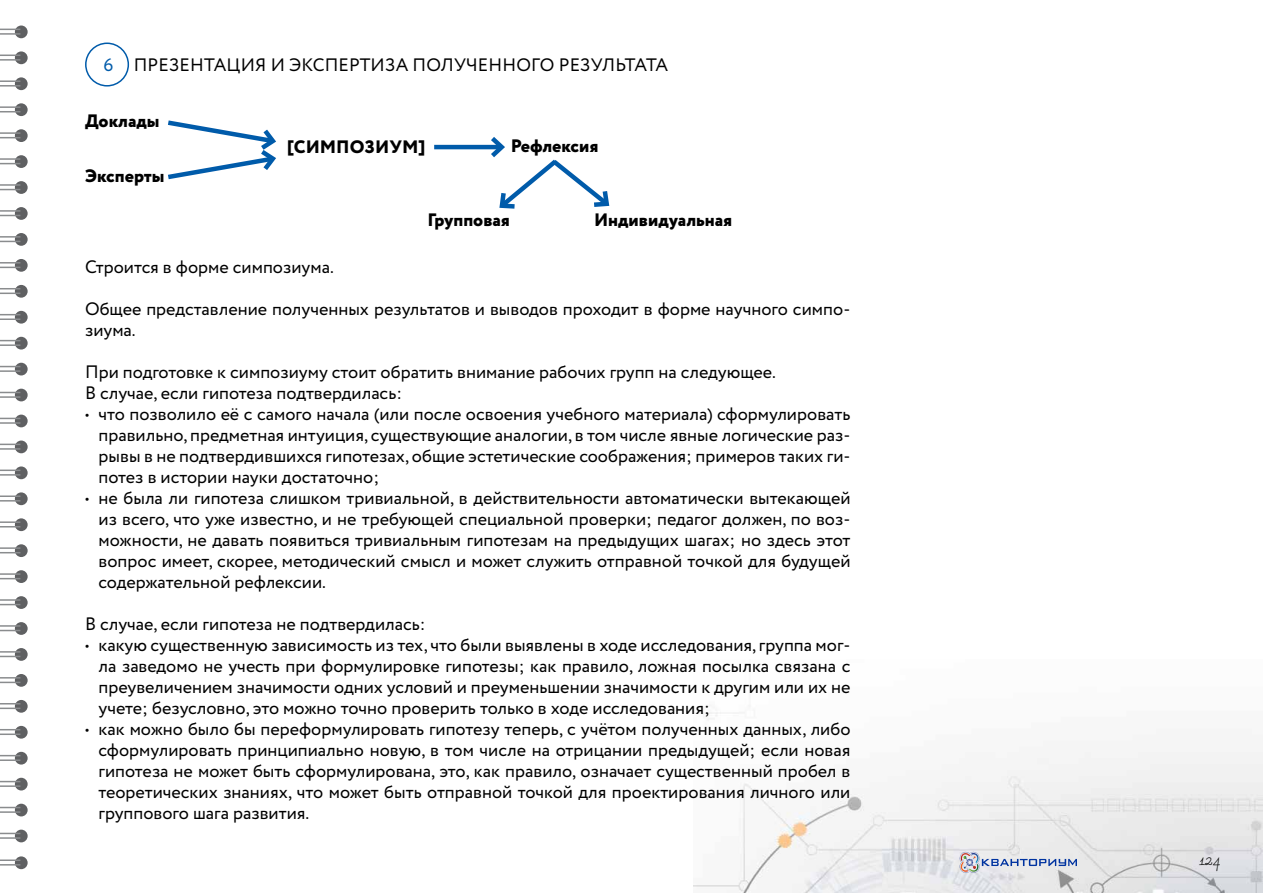
<style>
.page{position:relative;width:1263px;height:893px;background:#fff}
.page>*{position:absolute;margin:0;border:0;box-sizing:border-box;transform-origin:0 0}
.t1{font:18px/21px "Circe";color:#000;text-align:justify}
.t2{font:800 18px "Circe";color:#000}
.t3{font:15px "Bad Script";color:#000}
.s1{color:#005baa}
</style>
<div class="page">
<img style="left:693px;top:708px;width:570px;height:185px">
<svg style="left:959px;top:851px;width:118px;height:22px;background:#c7ccda"></svg>
<div style="left:15px;top:26px;width:13px;height:12px;background:#5f6062;border-radius:50%"></div>
<svg style="left:0;top:29px;width:20px;height:1px"></svg>
<hr style="left:0;top:33px;width:20px;height:2px;background:#8a8c8e">
<svg style="left:15px;top:51px;width:13px;height:13px"></svg>
<svg style="left:0;top:55px;width:20px;height:1px"></svg>
<hr style="left:0;top:59px;width:20px;height:2px;background:#8a8c8e">
<div style="left:15px;top:77px;width:13px;height:13px;background:#5f6062;border-radius:50%"></div>
<hr style="left:0;top:80px;width:20px;height:2px;background:#8a8c8e">
<hr style="left:0;top:85px;width:20px;height:2px;background:#8a8c8e">
<svg style="left:15px;top:103px;width:13px;height:13px"></svg>
<hr style="left:0;top:106px;width:20px;height:2px;background:#8a8c8e">
<svg style="left:0;top:111px;width:20px;height:1px"></svg>
<svg style="left:15px;top:129px;width:13px;height:13px"></svg>
<hr style="left:0;top:132px;width:20px;height:2px;background:#8a8c8e">
<svg style="left:0;top:137px;width:20px;height:1px"></svg>
<svg style="left:15px;top:155px;width:13px;height:13px"></svg>
<hr style="left:0;top:158px;width:20px;height:2px;background:#8a8c8e">
<svg style="left:0;top:163px;width:20px;height:1px"></svg>
<svg style="left:15px;top:181px;width:13px;height:13px"></svg>
<hr style="left:0;top:184px;width:20px;height:2px;background:#8a8c8e">
<svg style="left:0;top:189px;width:20px;height:1px"></svg>
<div style="left:15px;top:207px;width:13px;height:13px;background:#5f6062;border-radius:50%"></div>
<hr style="left:0;top:210px;width:20px;height:2px;background:#8a8c8e">
<svg style="left:0;top:215px;width:20px;height:1px"></svg>
<svg style="left:15px;top:233px;width:13px;height:13px"></svg>
<hr style="left:0;top:236px;width:20px;height:2px;background:#8a8c8e">
<svg style="left:0;top:241px;width:20px;height:1px"></svg>
<svg style="left:15px;top:259px;width:13px;height:13px"></svg>
<hr style="left:0;top:262px;width:20px;height:2px;background:#8a8c8e">
<svg style="left:0;top:267px;width:20px;height:1px"></svg>
<svg style="left:15px;top:285px;width:13px;height:13px"></svg>
<svg style="left:0;top:288px;width:20px;height:6px"></svg>
<svg style="left:15px;top:311px;width:13px;height:13px"></svg>
<svg style="left:0;top:314px;width:20px;height:1px"></svg>
<hr style="left:0;top:318px;width:20px;height:2px;background:#8a8c8e">
<svg style="left:15px;top:337px;width:13px;height:13px"></svg>
<svg style="left:0;top:340px;width:20px;height:1px"></svg>
<hr style="left:0;top:344px;width:20px;height:2px;background:#8a8c8e">
<div style="left:15px;top:363px;width:13px;height:12px;background:#5f6062;border-radius:50%"></div>
<svg style="left:0;top:366px;width:20px;height:1px"></svg>
<hr style="left:0;top:370px;width:20px;height:2px;background:#8a8c8e">
<div style="left:15px;top:389px;width:13px;height:12px;background:#5f6062;border-radius:50%"></div>
<svg style="left:0;top:392px;width:20px;height:1px"></svg>
<hr style="left:0;top:396px;width:20px;height:2px;background:#8a8c8e">
<div style="left:15px;top:415px;width:13px;height:12px;background:#5f6062;border-radius:50%"></div>
<svg style="left:0;top:418px;width:20px;height:1px"></svg>
<hr style="left:0;top:422px;width:20px;height:2px;background:#8a8c8e">
<div style="left:15px;top:441px;width:13px;height:12px;background:#5f6062;border-radius:50%"></div>
<svg style="left:0;top:444px;width:20px;height:1px"></svg>
<hr style="left:0;top:448px;width:20px;height:2px;background:#8a8c8e">
<svg style="left:15px;top:466px;width:13px;height:13px"></svg>
<svg style="left:0;top:470px;width:20px;height:1px"></svg>
<hr style="left:0;top:474px;width:20px;height:2px;background:#8a8c8e">
<div style="left:15px;top:492px;width:13px;height:13px;background:#5f6062;border-radius:50%"></div>
<hr style="left:0;top:495px;width:20px;height:2px;background:#8a8c8e">
<hr style="left:0;top:500px;width:20px;height:2px;background:#8a8c8e">
<svg style="left:15px;top:518px;width:13px;height:13px"></svg>
<hr style="left:0;top:521px;width:20px;height:2px;background:#8a8c8e">
<svg style="left:0;top:526px;width:20px;height:1px"></svg>
<svg style="left:15px;top:544px;width:13px;height:13px"></svg>
<hr style="left:0;top:547px;width:20px;height:2px;background:#8a8c8e">
<svg style="left:0;top:552px;width:20px;height:1px"></svg>
<svg style="left:15px;top:570px;width:13px;height:13px"></svg>
<hr style="left:0;top:573px;width:20px;height:2px;background:#8a8c8e">
<svg style="left:0;top:578px;width:20px;height:1px"></svg>
<svg style="left:15px;top:596px;width:13px;height:13px"></svg>
<hr style="left:0;top:599px;width:20px;height:2px;background:#8a8c8e">
<svg style="left:0;top:604px;width:20px;height:1px"></svg>
<div style="left:15px;top:622px;width:13px;height:13px;background:#5f6062;border-radius:50%"></div>
<hr style="left:0;top:625px;width:20px;height:2px;background:#8a8c8e">
<svg style="left:0;top:630px;width:20px;height:1px"></svg>
<div style="left:15px;top:648px;width:13px;height:13px;background:#5f6062;border-radius:50%"></div>
<hr style="left:0;top:651px;width:20px;height:2px;background:#8a8c8e">
<svg style="left:0;top:656px;width:20px;height:1px"></svg>
<svg style="left:15px;top:674px;width:13px;height:13px"></svg>
<hr style="left:0;top:677px;width:20px;height:2px;background:#8a8c8e">
<svg style="left:0;top:682px;width:20px;height:1px"></svg>
<svg style="left:15px;top:700px;width:13px;height:13px"></svg>
<svg style="left:0;top:703px;width:20px;height:6px"></svg>
<svg style="left:15px;top:726px;width:13px;height:13px"></svg>
<svg style="left:0;top:729px;width:20px;height:1px"></svg>
<hr style="left:0;top:733px;width:20px;height:2px;background:#8a8c8e">
<svg style="left:15px;top:752px;width:13px;height:13px"></svg>
<svg style="left:0;top:755px;width:20px;height:1px"></svg>
<hr style="left:0;top:759px;width:20px;height:2px;background:#8a8c8e">
<div style="left:15px;top:778px;width:13px;height:12px;background:#5f6062;border-radius:50%"></div>
<svg style="left:0;top:781px;width:20px;height:1px"></svg>
<hr style="left:0;top:785px;width:20px;height:2px;background:#8a8c8e">
<div style="left:15px;top:804px;width:13px;height:12px;background:#5f6062;border-radius:50%"></div>
<svg style="left:0;top:807px;width:20px;height:1px"></svg>
<hr style="left:0;top:811px;width:20px;height:2px;background:#8a8c8e">
<div style="left:15px;top:830px;width:13px;height:12px;background:#5f6062;border-radius:50%"></div>
<svg style="left:0;top:833px;width:20px;height:1px"></svg>
<hr style="left:0;top:837px;width:20px;height:2px;background:#8a8c8e">
<div style="left:15px;top:856px;width:13px;height:13px;background:#5f6062;border-radius:50%"></div>
<hr style="left:0;top:859px;width:20px;height:2px;background:#8a8c8e">
<hr style="left:0;top:864px;width:20px;height:2px;background:#8a8c8e">
<div style="left:85px;top:43px;width:44px;height:44px;border:2px solid #005baa;border-radius:50%"></div>
<svg style="left:168px;top:120px;width:108px;height:60px"></svg>
<hr style="left:434px;top:145px;width:68px;height:4px;background:#005baa">
<svg style="left:486px;top:137px;width:124px;height:72px"></svg>
<p class="t1" style="left:103px;top:55px;width:566px"><span class="s1">6</span> П резентация и экспертиза полученного результата</p>
<p class="t2" style="left:85px;top:109px;width:76px">Доклады</p>
<p class="t2" style="left:85px;top:163px;width:81px">Эксперты</p>
<p class="t2" style="left:287px;top:135px;width:140px">[СИМПОЗИУМ]</p>
<p class="t2" style="left:511px;top:134px;width:89px">Рефлексия</p>
<p class="t2" style="left:427px;top:207px;width:84px">Групповая</p>
<p class="t2" style="left:594px;top:207px;width:140px">Индивидуальная</p>
<p class="t1" style="left:85px;top:257px;width:250px">Строится в форме симпозиума.</p>
<p class="t1" style="left:85px;top:299px;width:767px">Общее представление полученных результатов и выводов проходит в форме научного симпо&shy;зиума.</p>
<p class="t1" style="left:85px;top:362px;width:692px">П ри подготовке к симпозиуму стоит обратить внимание рабочих групп на следующее.<br>В случае, если гипотеза подтвердилась:</p>
<p class="t1" style="left:99px;top:404px;width:753px;text-indent:-14px">• что позволило её с самого начала (или после освоения учебного материала) сформулировать правильно, предметная интуиция, существующие аналогии, в том числе явные логические раз&shy;рывы в не подтвердившихся гипотезах, общие эстетические соображения; примеров таких ги&shy;потез в истории науки достаточно;</p>
<p class="t1" style="left:99px;top:488px;width:753px;text-indent:-14px">• не была ли гипотеза слишком тривиальной, в действительности автоматически вытекающей из всего, что уже известно, и не требующей специальной проверки; педагог должен, по воз&shy;можности, не давать появиться тривиальным гипотезам на предыдущих шагах; но здесь этот вопрос имеет, скорее, методический смысл и может служить отправной точкой для будущей содержательной рефлексии.</p>
<p class="t1" style="left:85px;top:614px;width:342px">В случае, если гипотеза не подтвердилась:</p>
<p class="t1" style="left:99px;top:635px;width:753px;text-indent:-14px">• какую существенную зависимость из тех, что были выявлены в ходе исследования, группа мог&shy;ла заведомо не учесть при формулировке гипотезы; как правило, ложная посылка связана с преувеличением значимости одних условий и преуменьшении значимости к другим или их не учете; безусловно, это можно точно проверить только в ходе исследования;</p>
<p class="t1" style="left:99px;top:719px;width:753px;text-indent:-14px">• как можно было бы переформулировать гипотезу теперь, с учётом полученных данных, либо сформулировать принципиально новую, в том числе на отрицании предыдущей; если новая гипотеза не может быть сформулирована, это, как правило, означает существенный пробел в теоретических знаниях, что может быть отправной точкой для проектирования личного или группового шага развития.</p>
<p class="t3" style="left:1200px;top:851px;width:22px">124</p>
</div>
